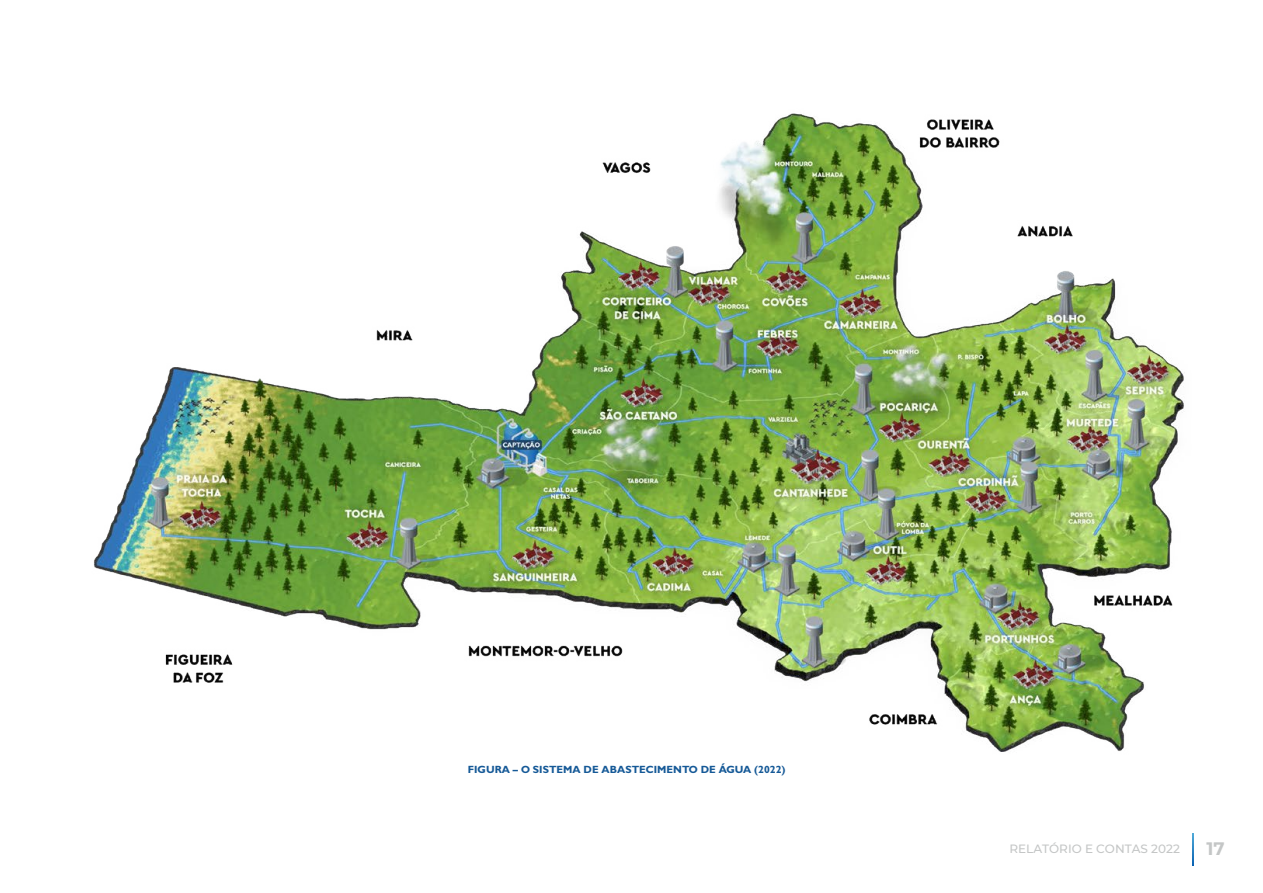
<style>
.page{position:relative;width:1263px;height:893px;background:#fff}
.page>*{position:absolute;margin:0;border:0;box-sizing:border-box;transform-origin:0 0}
.t1{font:700 18px "Montserrat";color:#c4c6c6}
.t2{font:500 12px "Montserrat";color:#c4c6c6}
.t3{font:700 10.5px "Gill Sans MT Pro";color:#155997}
</style>
<div class="page">
<img style="left:94px;top:113px;width:1091px;height:639px">
<svg style="left:1192px;top:834px;width:2px;height:32px"></svg>
<p class="t3" style="left:468px;top:763px;width:319px">FIGURA – O SISTEMA DE ABASTECIMENTO DE ÁGUA (2022)</p>
<p class="t2" style="left:1009px;top:841px;width:172px">RELATÓRIO E CONTAS 2022</p>
<h1 class="t1" style="left:1206px;top:835px;width:20px">17</h1>
</div>
